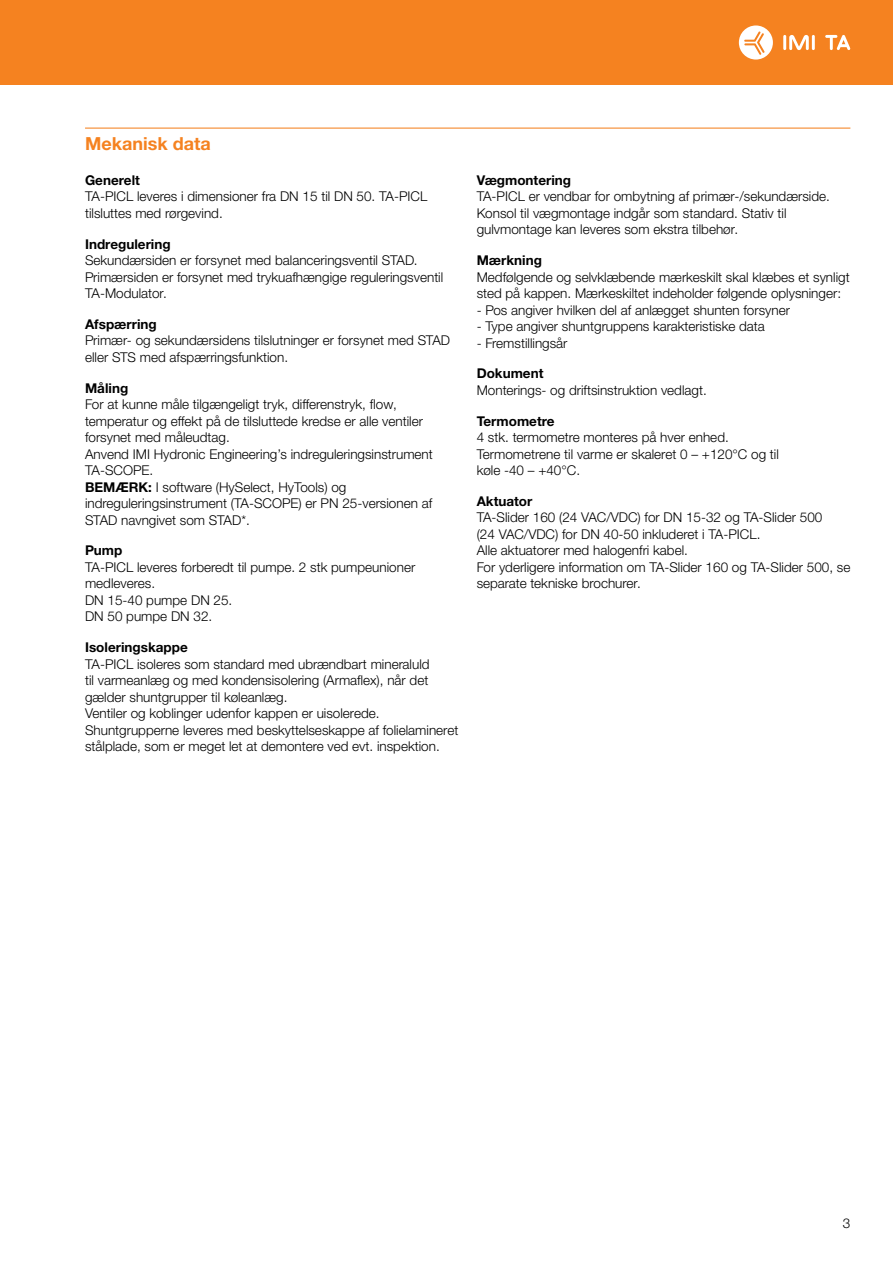
<style>
.page{position:relative;width:893px;height:1263px;background:#fff}
.page>*{position:absolute;margin:0;border:0;box-sizing:border-box;transform-origin:0 0}
.t1{font:700 18px "Helvetica Neue LTW1 G";color:#f58220}
.t2{font:300 13.5px/16.5px "Helvetica Neue LTW1 G";color:#000}
.t3{font:700 13.5px "Helvetica Neue LTW1 G";color:#000}
.s1{font-weight:700}
</style>
<div class="page">
<div style="left:0;top:0;width:893px;height:85px;background:#f58220"></div>
<hr style="left:783px;top:35px;width:3px;height:15px;background:#fff">
<hr style="left:812px;top:35px;width:3px;height:15px;background:#fff">
<svg style="left:789px;top:35px;width:20px;height:15px"></svg>
<svg style="left:825px;top:35px;width:25px;height:15px"></svg>
<svg style="left:739px;top:25px;width:34px;height:35px"></svg>
<hr style="left:85px;top:128px;width:765px;height:1px;background:#f58220">
<h1 class="t1" style="left:85px;top:132px;width:127px">Mekanisk data</h1>
<p class="t3" style="left:85px;top:172px;width:56px">Generelt</p>
<p class="t2" style="left:85px;top:188px;width:344px">TA-PICL leveres i dimensioner fra DN 15 til DN 50. TA-PICL tilsluttes med rørgevind.</p>
<p class="t3" style="left:85px;top:235px;width:87px">Indregulering</p>
<p class="t2" style="left:85px;top:252px;width:360px">Sekundærsiden er forsynet med balanceringsventil STAD.<br>Primærsiden er forsynet med trykuafhængige reguleringsventil<br>TA-Modulator.</p>
<p class="t3" style="left:85px;top:316px;width:73px">Afspærring</p>
<p class="t2" style="left:85px;top:332px;width:367px">Primær- og sekundærsidens tilslutninger er forsynet med STAD eller STS med afspærringsfunktion.</p>
<p class="t3" style="left:85px;top:379px;width:45px">Måling</p>
<p class="t2" style="left:85px;top:396px;width:349px">For at kunne måle tilgængeligt tryk, differenstryk, flow, temperatur og effekt på de tilsluttede kredse er alle ventiler forsynet med måleudtag.<br>Anvend IMI Hydronic Engineering’s indreguleringsinstrument TA-SCOPE.<br><span class="s1">BEMÆRK:</span> I software (HySelect, HyTools) og indreguleringsinstrument (TA-SCOPE) er PN 25-versionen af STAD navngivet som STAD*.</p>
<p class="t3" style="left:85px;top:542px;width:39px">Pump</p>
<p class="t2" style="left:85px;top:559px;width:332px">TA-PICL leveres forberedt til pumpe. 2 stk pumpeunioner medleveres.<br>DN 15-40 pumpe DN 25.<br>DN 50 pumpe DN 32.</p>
<p class="t3" style="left:85px;top:639px;width:104px">Isoleringskappe</p>
<p class="t2" style="left:85px;top:655px;width:375px">TA-PICL isoleres som standard med ubrændbart mineraluld<br>til varmeanlæg og med kondensisolering (Armaflex), når det gælder shuntgrupper til køleanlæg.<br>Ventiler og koblinger udenfor kappen er uisolerede.<br>Shuntgrupperne leveres med beskyttelseskappe af folielamineret stålplade, som er meget let at demontere ved evt. inspektion.</p>
<p class="t3" style="left:477px;top:172px;width:96px">Vægmontering</p>
<p class="t2" style="left:477px;top:188px;width:355px">TA-PICL er vendbar for ombytning af primær-/sekundærside.<br>Konsol til vægmontage indgår som standard. Stativ til gulvmontage kan leveres som ekstra tilbehør.</p>
<p class="t3" style="left:477px;top:252px;width:67px">Mærkning</p>
<p class="t2" style="left:477px;top:268px;width:374px">Medfølgende og selvklæbende mærkeskilt skal klæbes et synligt sted på kappen. Mærkeskiltet indeholder følgende oplysninger:</p>
<p class="t2" style="left:477px;top:301px;width:315px">- Pos angiver hvilken del af anlægget shunten forsyner</p>
<p class="t2" style="left:477px;top:318px;width:290px">- Type angiver shuntgruppens karakteristiske data</p>
<p class="t2" style="left:477px;top:334px;width:92px">- Fremstillingsår</p>
<p class="t3" style="left:477px;top:365px;width:68px">Dokument</p>
<p class="t2" style="left:477px;top:382px;width:232px">Monterings- og driftsinstruktion vedlagt.</p>
<p class="t3" style="left:477px;top:412px;width:79px">Termometre</p>
<p class="t2" style="left:477px;top:429px;width:304px">4 stk. termometre monteres på hver enhed.<br>Termometrene til varme er skaleret 0 – +120°C og til køle -40 – +40°C.</p>
<p class="t3" style="left:477px;top:493px;width:57px">Aktuator</p>
<p class="t2" style="left:477px;top:509px;width:375px">TA-Slider 160 (24 VAC/VDC) for DN 15-32 og TA-Slider 500<br>(24 VAC/VDC) for DN 40-50 inkluderet i TA-PICL.<br>Alle aktuatorer med halogenfri kabel.<br>For yderligere information om TA-Slider 160 og TA-Slider 500, se separate tekniske brochurer.</p>
<p class="t2" style="left:843px;top:1215px;width:9px">3</p>
</div>
